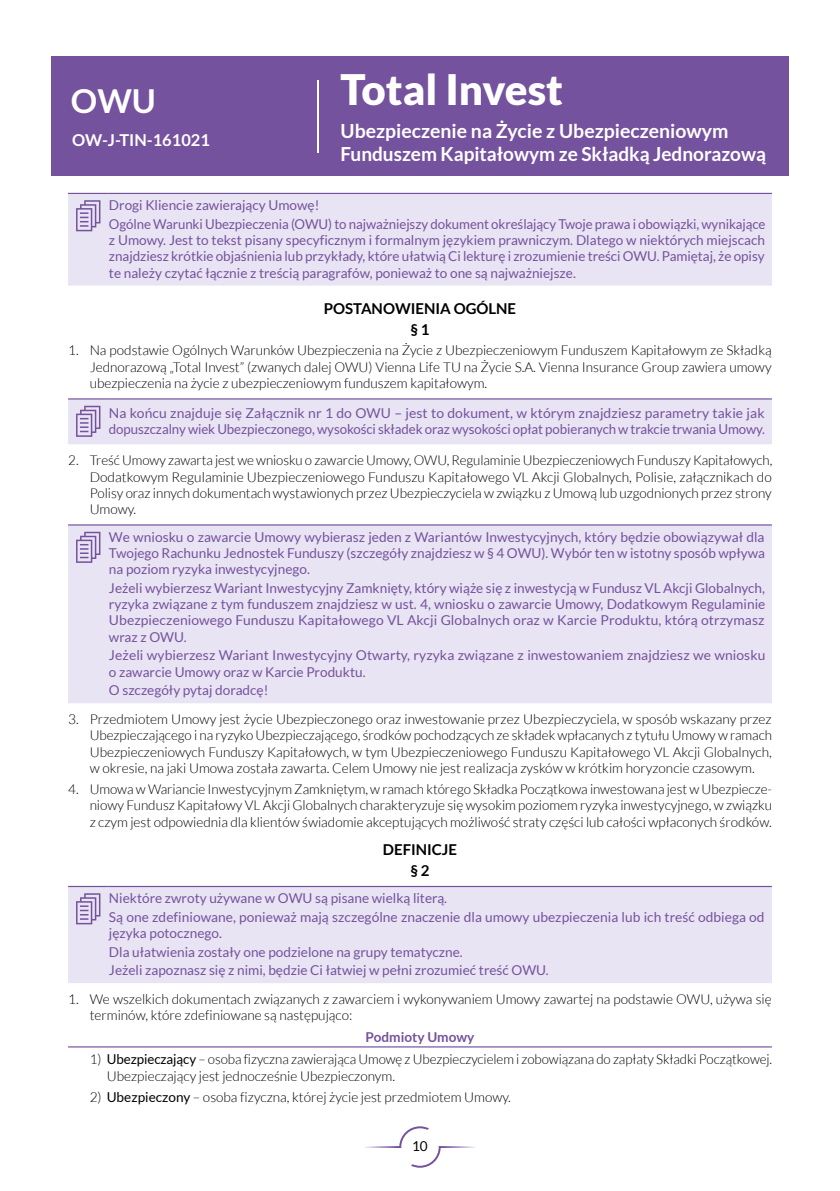
<style>
.page{position:relative;width:840px;height:1191px;background:#fff}
.page>*{position:absolute;margin:0;border:0;box-sizing:border-box;transform-origin:0 0}
.t1{font:900 42px "Lato";color:#fff}
.t2{font:700 33px "Lato";color:#fff}
.t3{font:700 19.4px/23.2px "Lato";color:#fff}
.t4{font:700 16.4px "Lato";color:#fff}
.t5{font:700 15px/20.2px "Lato";color:#000;text-align:center}
.t6{font:300 13.6px/16.4px "Lato";color:#000;text-align:justify}
.t7{font:13.6px/16.4px "Lato";color:#75529d}
.t8{font:700 13.6px "Lato";color:#75529d}
.t9{font:13.6px "Lato";color:#000}
.s1{font-weight:400}
</style>
<div class="page">
<svg style="left:364px;top:1126px;width:112px;height:41px"></svg>
<div style="left:51px;top:57px;width:737px;height:119px;background:#75529d"></div>
<hr style="left:316px;top:80px;width:2px;height:73px;background:#fff">
<hr style="left:68px;top:1046px;width:703px;height:1px;background:#75529d">
<div style="left:68px;top:194px;width:703px;height:91px;background:#e9e4f3"></div>
<hr style="left:108px;top:193px;width:663px;height:1px;background:#75529d">
<hr style="left:68px;top:193px;width:40px;height:1px;background:#75529d">
<svg style="left:76px;top:200px;width:24px;height:31px"></svg>
<hr style="left:108px;top:398px;width:663px;height:1px;background:#75529d">
<hr style="left:68px;top:398px;width:40px;height:1px;background:#75529d">
<div style="left:68px;top:399px;width:703px;height:45px;background:#e9e4f3"></div>
<div style="left:68px;top:525px;width:703px;height:178px;background:#e9e4f3"></div>
<hr style="left:108px;top:524px;width:663px;height:1px;background:#75529d">
<hr style="left:68px;top:524px;width:40px;height:1px;background:#75529d">
<svg style="left:76px;top:532px;width:24px;height:31px"></svg>
<div style="left:68px;top:887px;width:703px;height:96px;background:#e9e4f3"></div>
<hr style="left:108px;top:886px;width:663px;height:1px;background:#75529d">
<hr style="left:68px;top:886px;width:40px;height:1px;background:#75529d">
<svg style="left:76px;top:893px;width:24px;height:31px"></svg>
<h1 class="t1" style="left:340px;top:65px;width:224px">Total Invest</h1>
<h3 class="t3" style="left:340px;top:119px;width:426px">Ubezpieczenie na Życie z Ubezpieczeniowym<br>Funduszem Kapitałowym ze Składką Jednorazową</h3>
<p class="t7" style="left:109px;top:196px;width:657px;line-height:18.6px">Drogi Kliencie zawierający Umowę!<br>Ogólne Warunki Ubezpieczenia (OWU) to najważniejszy dokument określający Twoje prawa i obowiązki, wynikające</p>
<p class="t7" style="left:109px;top:232px;width:657px;text-align:justify">z Umowy. Jest to tekst pisany specyficznym i formalnym językiem prawniczym. Dlatego w niektórych miejscach znajdziesz krótkie objaśnienia lub przykłady, które ułatwią Ci lekturę i zrozumienie treści OWU. Pamiętaj, że opisy te należy czytać łącznie z treścią paragrafów, ponieważ to one są najważniejsze.</p>
<p class="t5" style="left:323px;top:298px;width:194px">POSTANOWIENIA OGÓLNE § 1</p>
<p class="t6" style="left:90px;top:342px;width:683px;text-indent:-22px">1. Na podstawie Ogólnych Warunków Ubezpieczenia na Życie z Ubezpieczeniowym Funduszem Kapitałowym ze Składką Jednorazową „Total Invest” (zwanych dalej OWU) Vienna Life TU na Życie S.A. Vienna Insurance Group zawiera umowy ubezpieczenia na życie z ubezpieczeniowym funduszem kapitałowym.</p>
<p class="t7" style="left:109px;top:404px;width:657px">Na końcu znajduje się Załącznik nr 1 do OWU – jest to dokument, w którym znajdziesz parametry takie jak dopuszczalny wiek Ubezpieczonego, wysokości składek oraz wysokości opłat pobieranych w trakcie trwania Umowy.</p>
<p class="t6" style="left:90px;top:452px;width:683px;text-indent:-22px">2. Treść Umowy zawarta jest we wniosku o zawarcie Umowy, OWU, Regulaminie Ubezpieczeniowych Funduszy Kapitałowych, Dodatkowym Regulaminie Ubezpieczeniowego Funduszu Kapitałowego VL Akcji Globalnych, Polisie, załącznikach do Polisy oraz innych dokumentach wystawionych przez Ubezpieczyciela w związku z Umową lub uzgodnionych przez strony Umowy.</p>
<p class="t7" style="left:109px;top:528px;width:657px;text-align:justify">We wniosku o zawarcie Umowy wybierasz jeden z Wariantów Inwestycyjnych, który będzie obowiązywał dla Twojego Rachunku Jednostek Funduszy (szczegóły znajdziesz w § 4 OWU). Wybór ten w istotny sposób wpływa na poziom ryzyka inwestycyjnego.</p>
<p class="t7" style="left:109px;top:579px;width:657px;text-align:justify">Jeżeli wybierzesz Wariant Inwestycyjny Zamknięty, który wiąże się z inwestycją w Fundusz VL Akcji Globalnych, ryzyka związane z tym funduszem znajdziesz w ust. 4, wniosku o zawarcie Umowy, Dodatkowym Regulaminie Ubezpieczeniowego Funduszu Kapitałowego VL Akcji Globalnych oraz w Karcie Produktu, którą otrzymasz wraz z OWU.</p>
<p class="t7" style="left:109px;top:647px;width:657px">Jeżeli wybierzesz Wariant Inwestycyjny Otwarty, ryzyka związane z inwestowaniem znajdziesz we wniosku o zawarcie Umowy oraz w Karcie Produktu.</p>
<p class="t7" style="left:109px;top:682px;width:161px">O szczegóły pytaj doradcę!</p>
<p class="t6" style="left:90px;top:711px;width:683px;text-indent:-22px">3. Przedmiotem Umowy jest życie Ubezpieczonego oraz inwestowanie przez Ubezpieczyciela, w sposób wskazany przez Ubezpieczającego i na ryzyko Ubezpieczającego, środków pochodzących ze składek wpłacanych z tytułu Umowy w ramach Ubezpieczeniowych Funduszy Kapitałowych, w tym Ubezpieczeniowego Funduszu Kapitałowego VL Akcji Globalnych, w okresie, na jaki Umowa została zawarta. Celem Umowy nie jest realizacja zysków w krótkim horyzoncie czasowym.</p>
<p class="t6" style="left:90px;top:781px;width:683px;text-indent:-22px">4. Umowa w Wariancie Inwestycyjnym Zamkniętym, w ramach którego Składka Początkowa inwestowana jest w Ubezpiecze&shy;niowy Fundusz Kapitałowy VL Akcji Globalnych charakteryzuje się wysokim poziomem ryzyka inwestycyjnego, w związku z czym jest odpowiednia dla klientów świadomie akceptujących możliwość straty części lub całości wpłaconych środków.</p>
<p class="t5" style="left:382px;top:839px;width:76px">DEFINICJE § 2</p>
<p class="t7" style="left:109px;top:888px;width:656px;line-height:18.6px">Niektóre zwroty używane w OWU są pisane wielką literą.<br>Są one zdefiniowane, ponieważ mają szczególne znaczenie dla umowy ubezpieczenia lub ich treść odbiega od</p>
<p class="t7" style="left:109px;top:923px;width:441px;line-height:18.6px">języka potocznego.<br>Dla ułatwienia zostały one podzielone na grupy tematyczne.<br>Jeżeli zapoznasz się z nimi, będzie Ci łatwiej w pełni zrozumieć treść OWU.</p>
<p class="t6" style="left:90px;top:991px;width:683px;text-indent:-22px">1. We wszelkich dokumentach związanych z zawarciem i wykonywaniem Umowy zawartej na podstawie OWU, używa się terminów, które zdefiniowane są następująco:</p>
<p class="t8" style="left:365px;top:1029px;width:110px">Podmioty Umowy</p>
<p class="t6" style="left:107px;top:1051px;width:666px;text-indent:-17px">1) <span class="s1">Ubezpieczający</span> – osoba fizyczna zawierająca Umowę z Ubezpieczycielem i zobowiązana do zapłaty Składki Początkowej.<br>Ubezpieczający jest jednocześnie Ubezpieczonym.</p>
<p class="t6" style="left:90px;top:1088px;width:422px">2) <span class="s1">Ubezpieczony</span> – osoba fizyczna, której życie jest przedmiotem Umowy.</p>
<h2 class="t2" style="left:71px;top:82px;width:86px">OWU</h2>
<p class="t4" style="left:72px;top:131px;width:139px">OW-J-TIN-161021</p>
<p class="t9" style="left:412px;top:1138px;width:17px">10</p>
</div>
